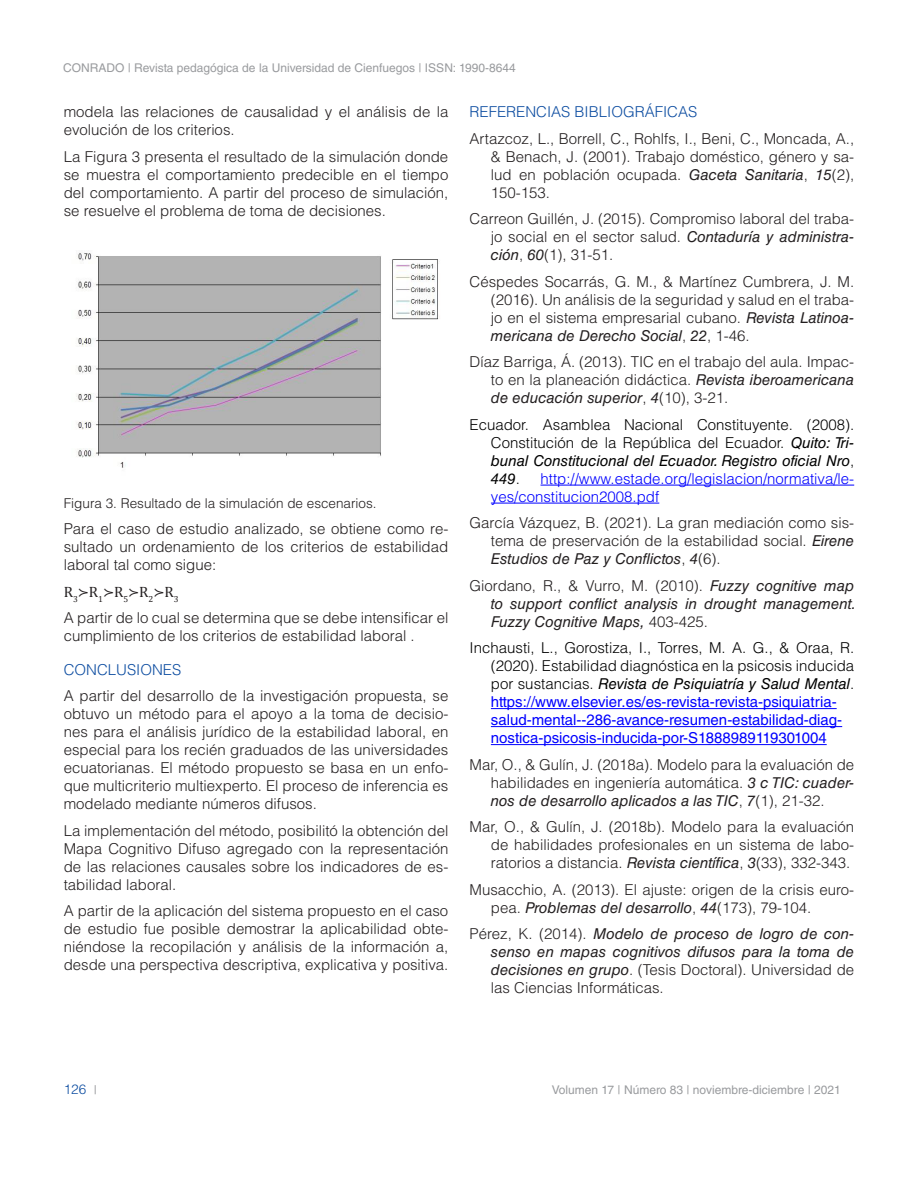
<style>
.page{position:relative;width:918px;height:1188px;background:#fff}
.page>*{position:absolute;margin:0;border:0;box-sizing:border-box;transform-origin:0 0}
.TEXTO{font:300 15px/18px "Helvetica LT Std";color:#231f20;text-align:justify}
.TEXTO_BIBLIOGRAFÍA{font:300 15px/18px "Helvetica LT Std";color:#231f20;text-align:justify}
.TEXTO_BIBLIOGRAFÍA-2{font:15px/18px "Helvetica LT Std";color:#00f}
.TEXTO_BIBLIOGRAFÍA-3{font:italic 15px/18px "Helvetica LT Std";color:#231f20}
.TEXTO_BIBLIOGRAFÍA-4{font:300 15px/18px "Helvetica LT Std";color:#000;text-align:justify}
.TEXTO_BIBLIOGRAFÍA-5{font:300 15px/18px "Helvetica LT Std";color:#00f}
.TITULOS_AZUL{font:300 15px "Helvetica LT Std";color:#0d4da1}
.TEXTO-2{font:15px "Cambria Math";color:#231f20}
.pie_de_foto{font:300 13.5px "Helvetica LT Std";color:#231f20}
.t1{font:300 13.5px "Helvetica LT Std";color:#0d4da1}
.t2{font:12px "Helvetica LT Std";color:#999b9e}
.s1{font-weight:400;font-style:italic}
.s2{font-weight:300;font-style:normal}
.s3{font-weight:300;color:#000}
.s4{font-style:italic;color:#000}
.s5{font-weight:400;font-size:12px;color:#999b9e}
</style>
<div class="page">
<img style="left:76px;top:252px;width:364px;height:216px">
<hr style="left:541px;top:485px;width:313px;height:1px;background:#00f">
<hr style="left:491px;top:503px;width:168px;height:1px;background:#00f">
<hr style="left:491px;top:708px;width:346px;height:1px;background:#00f">
<hr style="left:491px;top:726px;width:351px;height:1px;background:#00f">
<hr style="left:491px;top:744px;width:336px;height:1px;background:#00f">
<p class="t2" style="left:63px;top:61px;width:454px">CONRADO | Revista pedagógica de la Universidad de Cienfuegos | ISSN: 1990-8644</p>
<p class="TEXTO" style="left:64px;top:103px;width:386px">modela las relaciones de causalidad y el análisis de la evolución de los criterios.</p>
<p class="TEXTO" style="left:64px;top:147px;width:386px">La Figura 3 presenta el resultado de la simulación donde se muestra el comportamiento predecible en el tiempo del comportamiento. A partir del proceso de simulación, se resuelve el problema de toma de decisiones.</p>
<p class="pie_de_foto" style="left:64px;top:495px;width:314px">Figura 3. Resultado de la simulación de escenarios.</p>
<p class="TEXTO" style="left:64px;top:520px;width:386px">Para el caso de estudio analizado, se obtiene como re&shy;sultado un ordenamiento de los criterios de estabilidad laboral tal como sigue:</p>
<p class="TEXTO-2" style="left:64px;top:583px;width:116px">R<sub>3</sub>≻R<sub>1</sub>≻R<sub>5</sub>≻R<sub>2</sub>≻R<sub>3</sub></p>
<p class="TEXTO" style="left:64px;top:609px;width:386px">A partir de lo cual se determina que se debe intensificar el cumplimiento de los criterios de estabilidad laboral .</p>
<p class="TITULOS_AZUL" style="left:64px;top:660px;width:119px">CONCLUSIONES</p>
<p class="TEXTO" style="left:64px;top:687px;width:386px">A partir del desarrollo de la investigación propuesta, se obtuvo un método para el apoyo a la toma de decisio&shy;nes para el análisis jurídico de la estabilidad laboral, en especial para los recién graduados de las universidades ecuatorianas. El método propuesto se basa en un enfo&shy;que multicriterio multiexperto. El proceso de inferencia es modelado mediante números difusos.</p>
<p class="TEXTO" style="left:64px;top:821px;width:386px">La implementación del método, posibilitó la obtención del Mapa Cognitivo Difuso agregado con la representación de las relaciones causales sobre los indicadores de es&shy;tabilidad laboral.</p>
<p class="TEXTO" style="left:64px;top:902px;width:386px">A partir de la aplicación del sistema propuesto en el caso de estudio fue posible demostrar la aplicabilidad obte&shy;niéndose la recopilación y análisis de la información a, desde una perspectiva descriptiva, explicativa y positiva.</p>
<p class="TITULOS_AZUL" style="left:470px;top:102px;width:229px">REFERENCIAS BIBLIOGRÁFICAS</p>
<p class="TEXTO_BIBLIOGRAFÍA" style="left:491px;top:129px;width:365px;text-indent:-21px">Artazcoz, L., Borrell, C., Rohlfs, I., Beni, C., Moncada, A., &amp; Benach, J. (2001). Trabajo doméstico, género y sa&shy;lud en población ocupada. <span class="s1">Gaceta Sanitaria</span>, <span class="s1">15</span>(2), 150-153.</p>
<p class="TEXTO_BIBLIOGRAFÍA" style="left:491px;top:210px;width:365px;text-indent:-21px">Carreon Guillén, J. (2015). Compromiso laboral del traba&shy;jo social en el sector salud. <span class="s1">Contaduría y administra&shy;ción</span>, <span class="s1">60</span>(1), 31-51.</p>
<p class="TEXTO_BIBLIOGRAFÍA" style="left:491px;top:272px;width:365px;text-indent:-21px">Céspedes Socarrás, G. M., &amp; Martínez Cumbrera, J. M. (2016). Un análisis de la seguridad y salud en el traba&shy;jo en el sistema empresarial cubano. <span class="s1">Revista Latinoa&shy;mericana de Derecho Social</span>, <span class="s1">22</span>, 1-46.</p>
<p class="TEXTO_BIBLIOGRAFÍA" style="left:491px;top:353px;width:365px;text-indent:-21px">Díaz Barriga, Á. (2013). TIC en el trabajo del aula. Impac&shy;to en la planeación didáctica. <span class="s1">Revista iberoamericana de educación superior</span>, <span class="s1">4</span>(10), 3-21.</p>
<p class="TEXTO_BIBLIOGRAFÍA-4" style="left:491px;top:415px;width:365px;text-indent:-21px">Ecuador. Asamblea Nacional Constituyente. (2008).<br>Constitución de la República del Ecuador. <span class="s1">Quito: Tri&shy;bunal Constitucional del Ecuador. Registro oficial Nro</span>, <span class="s1">449</span>.</p>
<p class="TEXTO_BIBLIOGRAFÍA-5" style="left:491px;top:469px;width:365px;text-indent:50px">http://www.estade.org/legislacion/normativa/le&shy;yes/constitucion2008.pdf</p>
<p class="TEXTO_BIBLIOGRAFÍA" style="left:491px;top:514px;width:365px;text-indent:-21px">García Vázquez, B. (2021). La gran mediación como sis&shy;tema de preservación de la estabilidad social. <span class="s1">Eirene Estudios de Paz y Conflictos</span>, <span class="s1">4</span>(6).</p>
<p class="TEXTO_BIBLIOGRAFÍA-3" style="left:491px;top:576px;width:367px;text-indent:-21px"><span class="s2">Giordano, R., &amp; Vurro, M. (2010).</span> Fuzzy cognitive map to support conflict analysis in drought management.<br>Fuzzy Cognitive Maps, <span class="s2">403-425.</span></p>
<p class="TEXTO_BIBLIOGRAFÍA-2" style="left:491px;top:639px;width:365px;text-indent:-21px"><span class="s3">Inchausti, L., Gorostiza, I., Torres, M. A. G., &amp; Oraa, R. (2020). Estabilidad diagnóstica en la psicosis inducida por sustancias.</span> <span class="s4">Revista de Psiquiatría y Salud Mental</span><span class="s3">. </span>https://www.elsevier.es/es-revista-revista-psiquiatria&shy;salud-mental--286-avance-resumen-estabilidad-diag&shy;nostica-psicosis-inducida-por-S1888989119301004</p>
<p class="TEXTO_BIBLIOGRAFÍA" style="left:491px;top:755px;width:365px;text-indent:-21px">Mar, O., &amp; Gulín, J. (2018a). Modelo para la evaluación de habilidades en ingeniería automática. <span class="s1">3 c TIC: cuader&shy;nos de desarrollo aplicados a las TIC</span>, <span class="s1">7</span>(1), 21-32.</p>
<p class="TEXTO_BIBLIOGRAFÍA" style="left:491px;top:818px;width:365px;text-indent:-21px">Mar, O., &amp; Gulín, J. (2018b). Modelo para la evaluación de habilidades profesionales en un sistema de labo&shy;ratorios a distancia. <span class="s1">Revista científica</span>, <span class="s1">3</span>(33), 332-343.</p>
<p class="TEXTO_BIBLIOGRAFÍA" style="left:491px;top:880px;width:365px;text-indent:-21px">Musacchio, A. (2013). El ajuste: origen de la crisis euro&shy;pea. <span class="s1">Problemas del desarrollo</span>, <span class="s1">44</span>(173), 79-104.</p>
<p class="TEXTO_BIBLIOGRAFÍA-3" style="left:491px;top:925px;width:365px;text-align:justify;text-indent:-21px"><span class="s2">Pérez, K. (2014).</span> Modelo de proceso de logro de con&shy;senso en mapas cognitivos difusos para la toma de decisiones en grupo<span class="s2">. (Tesis Doctoral). Universidad de las Ciencias Informáticas.</span></p>
<p class="t1" style="left:64px;top:1081px;width:35px">126 <span class="s5">|</span></p>
<p class="t2" style="left:552px;top:1083px;width:291px">Volumen 17 | Número 83 | noviembre-diciembre | 2021</p>
</div>
